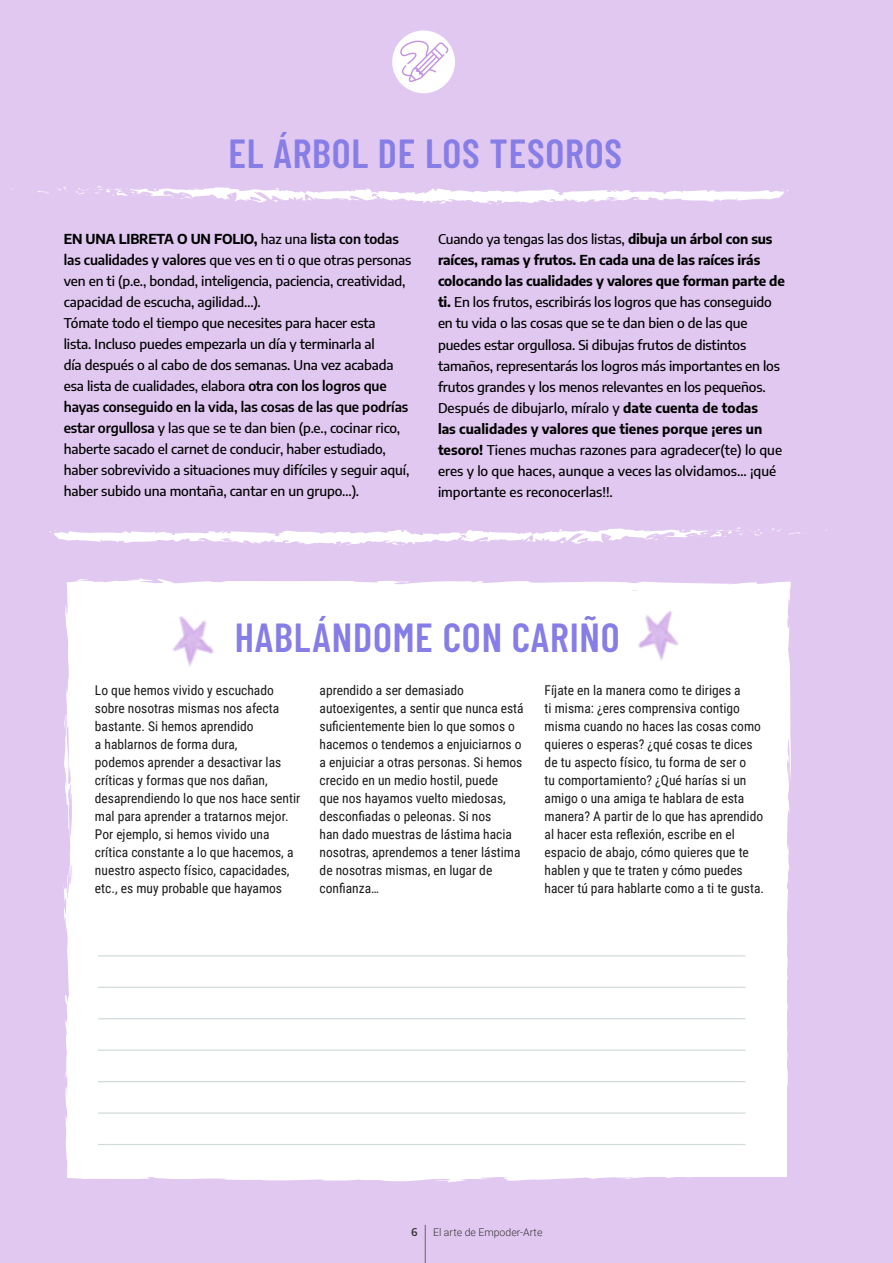
<style>
.page{position:relative;width:893px;height:1263px;background:#e1c8f0}
.page>*{position:absolute;margin:0;border:0;box-sizing:border-box;transform-origin:0 0}
.t1{font:600 40.5px "Barlow Condensed";letter-spacing:.02em;color:#867de6}
.t2{font:500 13.5px/21px "Encode Sans";letter-spacing:-.01em;color:#000}
.t3{font:13.5px/18px "Roboto Condensed";color:#1a1a1a}
.t4{font:300 10.5px "Roboto";color:#333}
.t5{font:600 10.5px "Encode Sans";color:#333}
.s1{font-weight:700}
.s2{font-weight:600}
</style>
<div class="page">
<svg style="left:772px;top:528px;width:29px;height:7px"></svg>
<svg style="left:50px;top:527px;width:712px;height:19px"></svg>
<svg style="left:31px;top:187px;width:35px;height:7px"></svg>
<svg style="left:76px;top:186px;width:712px;height:19px"></svg>
<div style="left:63px;top:578px;width:728px;height:604px;background:#fff"></div>
<div style="left:392px;top:30px;width:63px;height:63px;background:#fff;border-radius:50%"></div>
<svg style="left:400px;top:41px;width:48px;height:41px"></svg>
<hr style="left:98px;top:955px;width:648px;height:1px;background:#d1d9d9">
<hr style="left:98px;top:987px;width:648px;height:1px;background:#d1d9d9">
<hr style="left:98px;top:1018px;width:648px;height:1px;background:#d1d9d9">
<hr style="left:98px;top:1049px;width:648px;height:2px;background:#d1d9d9">
<hr style="left:98px;top:1081px;width:648px;height:1px;background:#d1d9d9">
<hr style="left:98px;top:1112px;width:648px;height:2px;background:#d1d9d9">
<hr style="left:98px;top:1144px;width:648px;height:1px;background:#d1d9d9">
<img style="left:166px;top:608px;width:56px;height:60px">
<img style="left:630px;top:603px;width:56px;height:59px">
<hr style="left:425px;top:1225px;width:1px;height:38px;background:#666">
<h1 class="t1" style="left:228px;top:125px;width:395px">EL ÁRBOL DE LOS TESOROS</h1>
<p class="t2" style="left:64px;top:228px;width:349px"><span class="s1">EN UNA LIBRETA O UN FOLIO,</span> haz una <span class="s2">lista con todas las cualidades y valores</span> que ves en ti o que otras personas ven en ti (p.e., bondad, inteligencia, paciencia, creatividad, capacidad de escucha, agilidad…).<br>Tómate todo el tiempo que necesites para hacer esta<br>lista. Incluso puedes empezarla un día y terminarla al<br>día después o al cabo de dos semanas. Una vez acabada esa lista de cualidades, elabora <span class="s2">otra con los logros que hayas conseguido en la vida, las cosas de las que podrías estar orgullosa</span> y las que se te dan bien (p.e., cocinar rico, haberte sacado el carnet de conducir, haber estudiado, haber sobrevivido a situaciones muy difíciles y seguir aquí, haber subido una montaña, cantar en un grupo…).</p>
<p class="t2" style="left:438px;top:228px;width:348px">Cuando ya tengas las dos listas, <span class="s1">dibuja un árbol con sus raíces, ramas y frutos. En cada una de las raíces irás colocando las cualidades y valores que forman parte de ti.</span> En los frutos, escribirás los logros que has conseguido en tu vida o las cosas que se te dan bien o de las que puedes estar orgullosa. Si dibujas frutos de distintos tamaños, representarás los logros más importantes en los frutos grandes y los menos relevantes en los pequeños.<br>Después de dibujarlo, míralo y <span class="s1">date cuenta de todas<br>las cualidades y valores que tienes porque ¡eres un tesoro!</span> Tienes muchas razones para agradecer(te) lo que eres y lo que haces, aunque a veces las olvidamos… ¡qué importante es reconocerlas!!.</p>
<h1 class="t1" style="left:235px;top:608px;width:386px">HABLÁNDOME CON CARIÑO</h1>
<p class="t3" style="left:95px;top:680px;width:207px">Lo que hemos vivido y escuchado sobre nosotras mismas nos afecta bastante. Si hemos aprendido<br>a hablarnos de forma dura,<br>podemos aprender a desactivar las críticas y formas que nos dañan, desaprendiendo lo que nos hace sentir mal para aprender a tratarnos mejor.<br>Por ejemplo, si hemos vivido una crítica constante a lo que hacemos, a nuestro aspecto físico, capacidades, etc., es muy probable que hayamos</p>
<p class="t3" style="left:320px;top:680px;width:206px">aprendido a ser demasiado autoexigentes, a sentir que nunca está suficientemente bien lo que somos o hacemos o tendemos a enjuiciarnos o a enjuiciar a otras personas. Si hemos crecido en un medio hostil, puede<br>que nos hayamos vuelto miedosas, desconfiadas o peleonas. Si nos<br>han dado muestras de lástima hacia nosotras, aprendemos a tener lástima de nosotras mismas, en lugar de confianza…</p>
<p class="t3" style="left:545px;top:680px;width:221px">Fíjate en la manera como te diriges a<br>ti misma: ¿eres comprensiva contigo misma cuando no haces las cosas como quieres o esperas? ¿qué cosas te dices de tu aspecto físico, tu forma de ser o<br>tu comportamiento? ¿Qué harías si un amigo o una amiga te hablara de esta manera? A partir de lo que has aprendido al hacer esta reflexión, escribe en el espacio de abajo, cómo quieres que te hablen y que te traten y cómo puedes hacer tú para hablarte como a ti te gusta.</p>
<p class="t5" style="left:411px;top:1224px;width:8px">6</p>
<p class="t4" style="left:433px;top:1225px;width:111px">El arte de Empoder-Arte</p>
</div>
